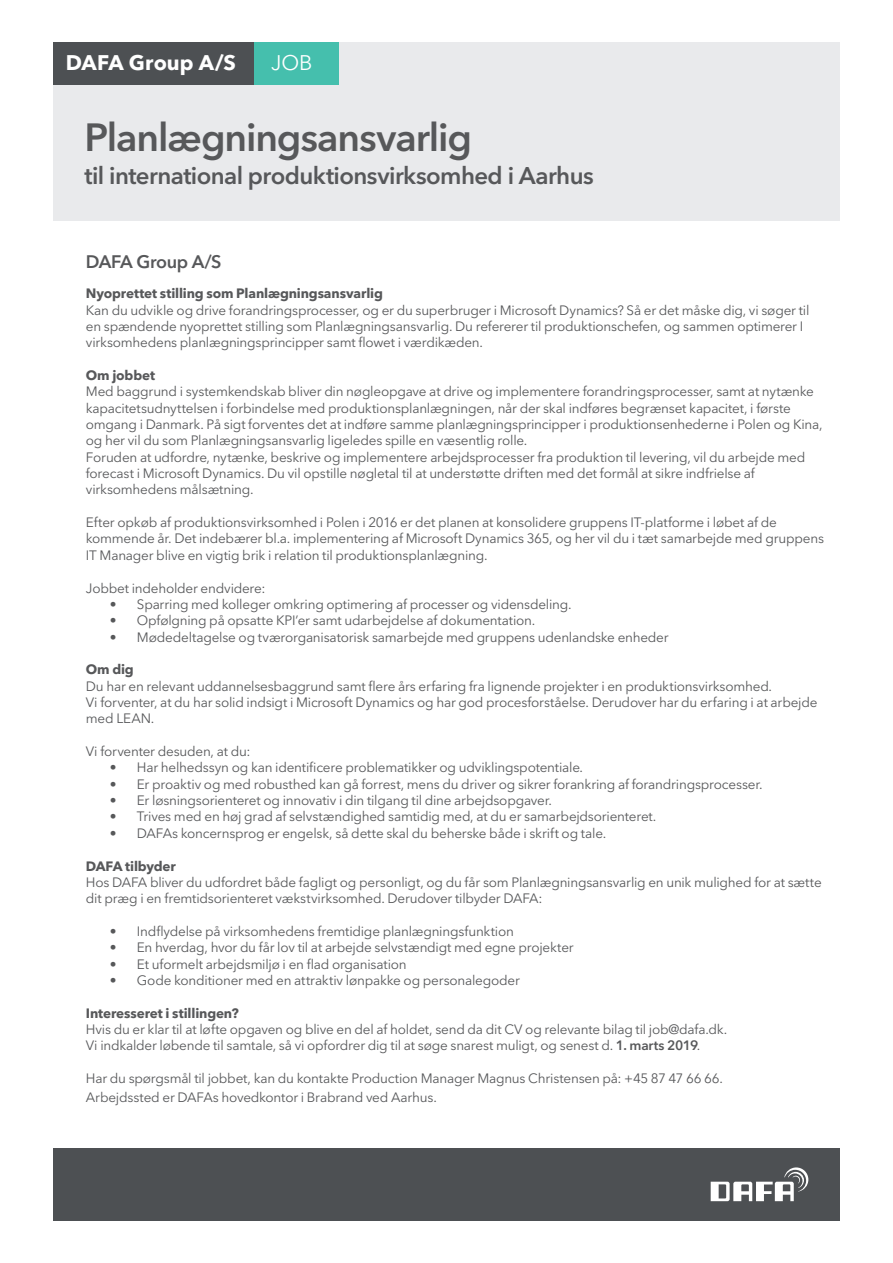
<style>
.page{position:relative;width:893px;height:1263px;background:#fff}
.page>*{position:absolute;margin:0;border:0;box-sizing:border-box;transform-origin:0 0}
.t1{font:600 39px "Avenir Next LT Pro";letter-spacing:-.03em;color:#57585a}
.t2{font:600 24px "Avenir Next LT Pro";letter-spacing:-.025em;color:#57585a}
.t3{font:700 21px "Avenir Next LT Pro";color:#fff}
.t4{font:21px "Avenir Next LT Pro";color:#fff}
.t5{font:600 18px "Avenir Next LT Pro";letter-spacing:-.025em;color:#57585a}
.t6{font:13.5px/16.4px "Avenir Next LT Pro";letter-spacing:-.015em;color:#57585a}
.t7{font:700 13.5px "Avenir Next LT Pro";letter-spacing:-.01em;color:#57585a}
.s1{font-weight:600}
</style>
<div class="page">
<div style="left:53px;top:43px;width:787px;height:178px;background:#e9eaec"></div>
<div style="left:53px;top:43px;width:233px;height:42px;background:#4d5053"></div>
<div style="left:254px;top:43px;width:85px;height:42px;background:#45bfad"></div>
<div style="left:53px;top:1148px;width:787px;height:72px;background:#4d5053"></div>
<svg style="left:711px;top:1167px;width:97px;height:34px"></svg>
<p class="t3" style="left:66px;top:50px;width:172px">DAFA Group A/S</p>
<p class="t4" style="left:271px;top:50px;width:43px">JOB</p>
<p class="t1" style="left:85px;top:113px;width:389px">Planlægningsansvarlig</p>
<p class="t2" style="left:85px;top:161px;width:511px">til international produktionsvirksomhed i Aarhus</p>
<p class="t5" style="left:86px;top:251px;width:137px">DAFA Group A/S</p>
<p class="t7" style="left:86px;top:285px;width:299px">Nyoprettet stilling som Planlægningsansvarlig</p>
<p class="t6" style="left:86px;top:302px;width:725px">Kan du udvikle og drive forandringsprocesser, og er du superbruger i Microsoft Dynamics? Så er det måske dig, vi søger til en spændende nyoprettet stilling som Planlægningsansvarlig. Du refererer til produktionschefen, og sammen optimerer I virksomhedens planlægningsprincipper samt flowet i værdikæden.</p>
<p class="t7" style="left:86px;top:367px;width:71px">Om jobbet</p>
<p class="t6" style="left:86px;top:383px;width:738px">Med baggrund i systemkendskab bliver din nøgleopgave at drive og implementere forandringsprocesser, samt at nytænke kapacitetsudnyttelsen i forbindelse med produktionsplanlægningen, når der skal indføres begrænset kapacitet, i første omgang i Danmark. På sigt forventes det at indføre samme planlægningsprincipper i produktionsenhederne i Polen og Kina, og her vil du som Planlægningsansvarlig ligeledes spille en væsentlig rolle.</p>
<p class="t6" style="left:86px;top:449px;width:721px">Foruden at udfordre, nytænke, beskrive og implementere arbejdsprocesser fra produktion til levering, vil du arbejde med forecast i Microsoft Dynamics. Du vil opstille nøgletal til at understøtte driften med det formål at sikre indfrielse af virksomhedens målsætning.</p>
<p class="t6" style="left:86px;top:514px;width:740px">Efter opkøb af produktionsvirksomhed i Polen i 2016 er det planen at konsolidere gruppens IT-platforme i løbet af de kommende år. Det indebærer bl.a. implementering af Microsoft Dynamics 365, og her vil du i tæt samarbejde med gruppens<br>IT Manager blive en vigtig brik i relation til produktionsplanlægning.</p>
<p class="t6" style="left:86px;top:580px;width:181px">Jobbet indeholder endvidere:</p>
<p class="t6" style="left:110px;top:596px;width:463px">• Sparring med kolleger omkring optimering af processer og vidensdeling.</p>
<p class="t6" style="left:110px;top:612px;width:427px">• Opfølgning på opsatte KPI’er samt udarbejdelse af dokumentation.</p>
<p class="t6" style="left:110px;top:629px;width:560px">• Mødedeltagelse og tværorganisatorisk samarbejde med gruppens udenlandske enheder</p>
<p class="t7" style="left:86px;top:661px;width:49px">Om dig</p>
<p class="t6" style="left:86px;top:678px;width:733px">Du har en relevant uddannelsesbaggrund samt flere års erfaring fra lignende projekter i en produktionsvirksomhed.<br>Vi forventer, at du har solid indsigt i Microsoft Dynamics og har god procesforståelse. Derudover har du erfaring i at arbejde med LEAN.</p>
<p class="t6" style="left:86px;top:743px;width:166px">Vi forventer desuden, at du:</p>
<p class="t6" style="left:110px;top:759px;width:475px">• Har helhedssyn og kan identificere problematikker og udviklingspotentiale.</p>
<p class="t6" style="left:110px;top:776px;width:654px">• Er proaktiv og med robusthed kan gå forrest, mens du driver og sikrer forankring af forandringsprocesser.</p>
<p class="t6" style="left:110px;top:792px;width:444px">• Er løsningsorienteret og innovativ i din tilgang til dine arbejdsopgaver.</p>
<p class="t6" style="left:110px;top:808px;width:548px">• Trives med en høj grad af selvstændighed samtidig med, at du er samarbejdsorienteret.</p>
<p class="t6" style="left:110px;top:825px;width:498px">• DAFAs koncernsprog er engelsk, så dette skal du beherske både i skrift og tale.</p>
<p class="t7" style="left:86px;top:857px;width:91px">DAFA tilbyder</p>
<p class="t6" style="left:86px;top:874px;width:737px">Hos DAFA bliver du udfordret både fagligt og personligt, og du får som Planlægningsansvarlig en unik mulighed for at sætte dit præg i en fremtidsorienteret vækstvirksomhed. Derudover tilbyder DAFA:</p>
<p class="t6" style="left:110px;top:923px;width:405px">• Indflydelse på virksomhedens fremtidige planlægningsfunktion</p>
<p class="t6" style="left:110px;top:939px;width:465px">• En hverdag, hvor du får lov til at arbejde selvstændigt med egne projekter</p>
<p class="t6" style="left:110px;top:956px;width:298px">• Et uformelt arbejdsmiljø i en flad organisation</p>
<p class="t6" style="left:110px;top:972px;width:411px">• Gode konditioner med en attraktiv lønpakke og personalegoder</p>
<p class="t7" style="left:86px;top:1005px;width:154px">Interesseret i stillingen?</p>
<p class="t6" style="left:86px;top:1021px;width:643px">Hvis du er klar til at løfte opgaven og blive en del af holdet, send da dit CV og relevante bilag til job@dafa.dk.<br>Vi indkalder løbende til samtale, så vi opfordrer dig til at søge snarest muligt, og senest d. <span class="s1">1. marts 2019</span>.</p>
<p class="t6" style="left:86px;top:1069px;width:639px;line-height:18.9px">Har du spørgsmål til jobbet, kan du kontakte Production Manager Magnus Christensen på: +45 87 47 66 66.<br>Arbejdssted er DAFAs hovedkontor i Brabrand ved Aarhus.</p>
</div>
